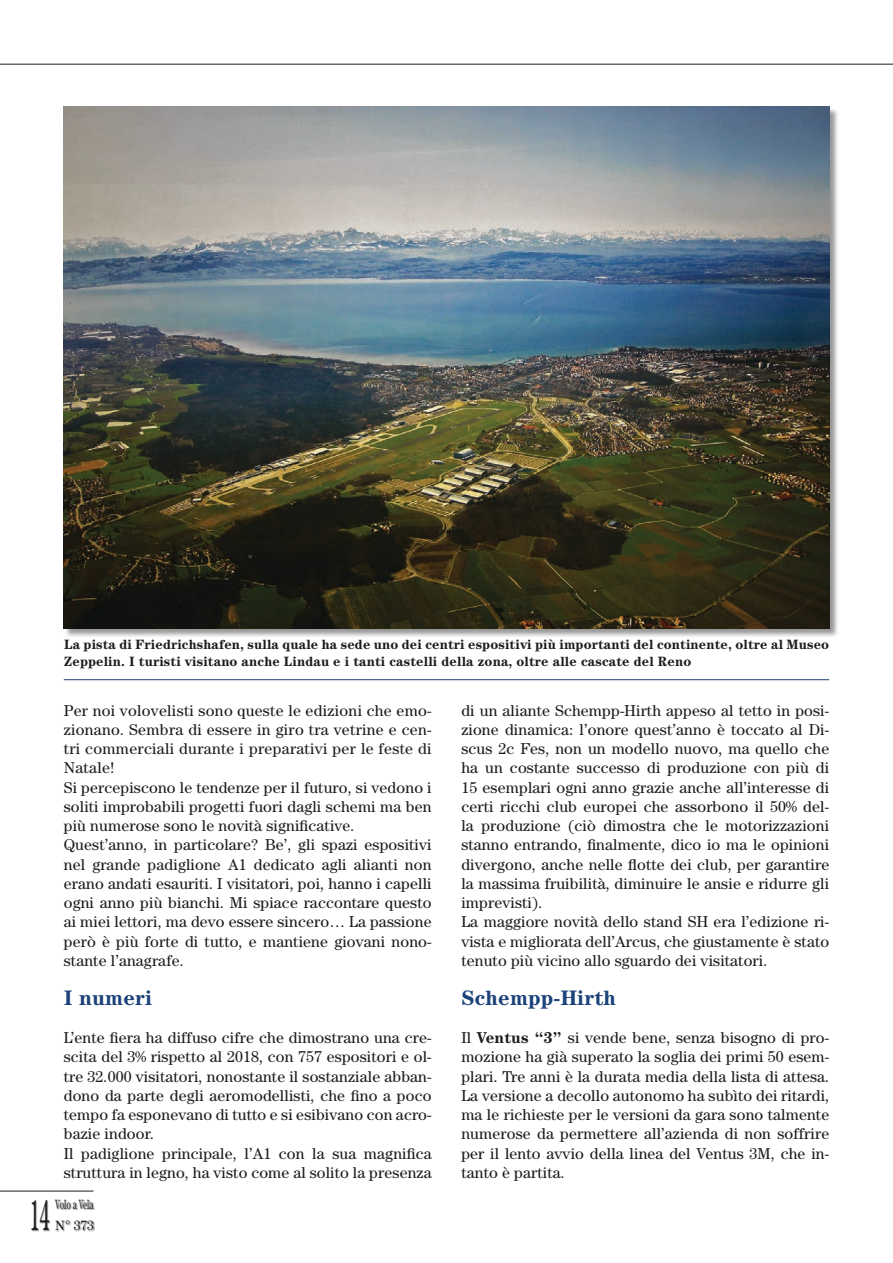
<style>
.page{position:relative;width:893px;height:1263px;background:#fff}
.page>*{position:absolute;margin:0;border:0;box-sizing:border-box;transform-origin:0 0}
.t1{font:43.2px "Century";color:#1c1c1b;scale:.46 1}
.t2{font:700 21px "Century";letter-spacing:.01em;color:#1b4279}
.t3{font:15.75px/19.2px "Century";letter-spacing:.01em;color:#1c1c1b}
.t4{font:700 13.5px/16.2px "Century";letter-spacing:.01em;color:#1c1c1b}
.t5{font:13.5px/21px "Century";color:#1c1c1b;scale:.59 1}
.s1{font-weight:700}
</style>
<div class="page">
<hr style="left:0;top:64px;width:893px;height:1px;background:#1c1c1b">
<div style="left:32px;top:1200px;width:19px;height:31px;background:#1c1c1b;opacity:.45"></div>
<hr style="left:0;top:1191px;width:94px;height:1px;background:#1c1c1b">
<div style="left:55px;top:1200px;width:40px;height:32px;background:#1c1c1b;opacity:.45"></div>
<div style="left:64px;top:107px;width:775px;height:531px;background:#1c1c1b;opacity:.45"></div>
<img style="left:64px;top:106px;width:765px;height:522px">
<hr style="left:64px;top:679px;width:765px;height:1px;background:#1b4279">
<p class="t4" style="left:64px;top:636px;width:767px">La pista di Friedrichshafen, sulla quale ha sede uno dei centri espositivi più importanti del continente, oltre al Museo<br>Zeppelin. I turisti visitano anche Lindau e i tanti castelli della zona, oltre alle cascate del Reno</p>
<p class="t3" style="left:64px;top:700px;width:369px">Per noi volovelisti sono queste le edizioni che emo&shy;zionano. Sembra di essere in giro tra vetrine e cen&shy;tri commerciali durante i preparativi per le feste di Natale!<br>Si percepiscono le tendenze per il futuro, si vedono i soliti improbabili progetti fuori dagli schemi ma ben più numerose sono le novità significative.<br>Quest’anno, in particolare? Be’, gli spazi espositivi nel grande padiglione A1 dedicato agli alianti non erano andati esauriti. I visitatori, poi, hanno i capelli ogni anno più bianchi. Mi spiace raccontare questo ai miei lettori, ma devo essere sincero… La passione però è più forte di tutto, e mantiene giovani nono&shy;stante l’anagrafe.</p>
<h2 class="t2" style="left:64px;top:985px;width:90px">I numeri</h2>
<p class="t3" style="left:64px;top:1028px;width:369px">L’ente fiera ha diffuso cifre che dimostrano una cre&shy;scita del 3% rispetto al 2018, con 757 espositori e ol&shy;tre 32.000 visitatori, nonostante il sostanziale abban&shy;dono da parte degli aeromodellisti, che fino a poco tempo fa esponevano di tutto e si esibivano con acro&shy;bazie indoor.<br>Il padiglione principale, l’A1 con la sua magnifica struttura in legno, ha visto come al solito la presenza</p>
<h1 class="t1" style="left:30px;top:1190px;width:45px">14</h1>
<p class="t5" style="left:55px;top:1194px;width:67px">Volo a Vela<br>N° 373</p>
<p class="t3" style="left:461px;top:700px;width:369px">di un aliante Schempp-Hirth appeso al tetto in posi&shy;zione dinamica: l’onore quest’anno è toccato al Di&shy;scus 2c Fes, non un modello nuovo, ma quello che ha un costante successo di produzione con più di 15 esemplari ogni anno grazie anche all’interesse di certi ricchi club europei che assorbono il 50% del&shy;la produzione (ciò dimostra che le motorizzazioni stanno entrando, finalmente, dico io ma le opinioni divergono, anche nelle flotte dei club, per garantire la massima fruibilità, diminuire le ansie e ridurre gli imprevisti).<br>La maggiore novità dello stand SH era l’edizione ri&shy;vista e migliorata dell’Arcus, che giustamente è stato tenuto più vicino allo sguardo dei visitatori.</p>
<h2 class="t2" style="left:461px;top:985px;width:156px">Schempp-Hirth</h2>
<p class="t3" style="left:461px;top:1028px;width:369px;text-align:justify">Il <span class="s1">Ventus “3”</span> si vende bene, senza bisogno di pro&shy;mozione ha già superato la soglia dei primi 50 esem&shy;plari. Tre anni è la durata media della lista di attesa.<br>La versione a decollo autonomo ha subìto dei ritardi, ma le richieste per le versioni da gara sono talmente numerose da permettere all’azienda di non soffrire per il lento avvio della linea del Ventus 3M, che in&shy;tanto è partita.</p>
</div>
